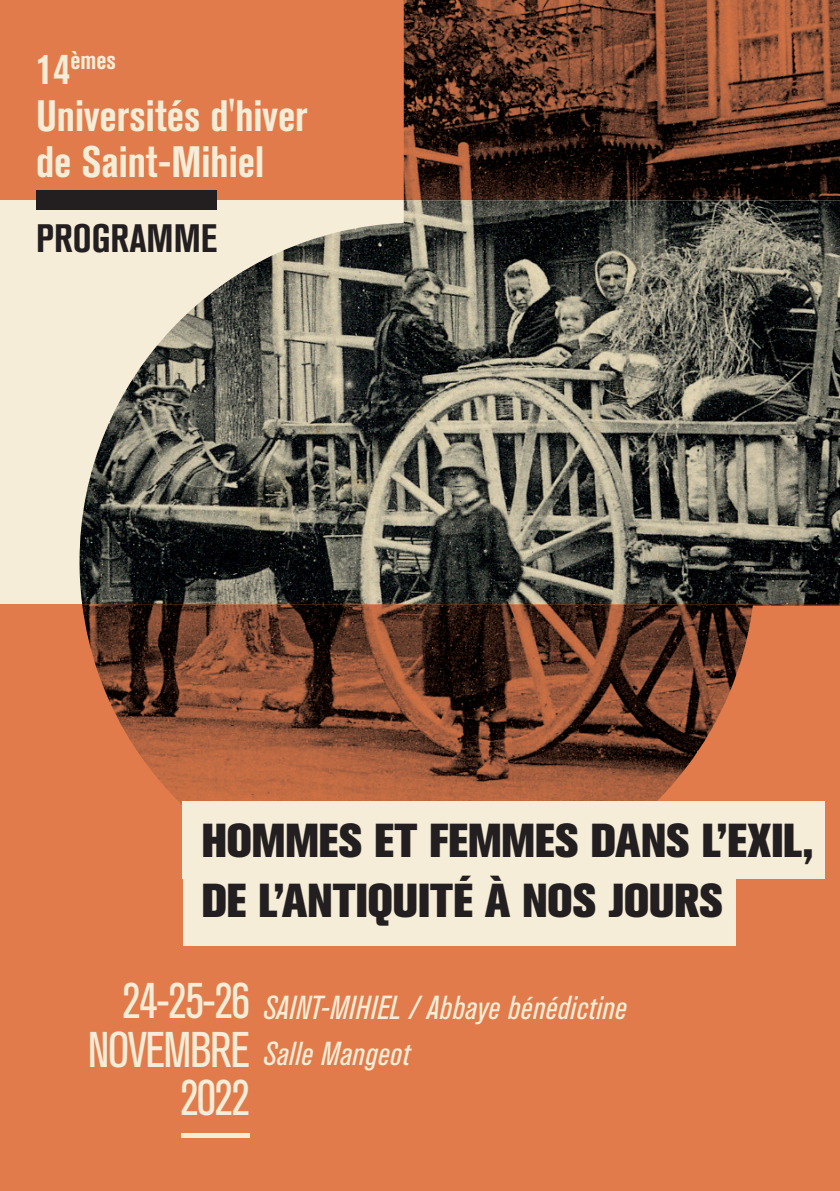
<style>
.page{position:relative;width:840px;height:1191px;background:#fff}
.page>*{position:absolute;margin:0;border:0;box-sizing:border-box;transform-origin:0 0}
.t1{font:condensed 49.6px/48.4px "Akzidenz Grotesk BQ";letter-spacing:-.03em;color:#f5edd7;text-align:right}
.t2{font:800 47.2px/60px "Akzidenz Grotesk BQ";color:#231f20;scale:.95 1}
.t3{font:700 condensed 43.6px/46.6px "Akzidenz Grotesk BQ";color:#f5edd7}
.t4{font:700 condensed 39.4px "Akzidenz Grotesk BQ";color:#231f20}
.t5{font:italic condensed 33px/46px "Akzidenz Grotesk BQ";letter-spacing:.02em;color:#f5edd7}
.t6{font:700 condensed 25.4px "Akzidenz Grotesk BQ";color:#f5edd7}
.s1{font-size:43.6px}
</style>
<div class="page">
<div style="left:0;top:0;width:839px;height:1191px;background:#e27b4b"></div>
<div style="left:0;top:200px;width:839px;height:404px;background:#f5edd7"></div>
<img style="left:82px;top:0;width:757px;height:889px">
<img style="left:79px;top:200px;width:760px;height:404px">
<div style="left:36px;top:191px;width:180px;height:19px;background:#231f20"></div>
<div style="left:182px;top:801px;width:642px;height:78px;background:#f5edd7"></div>
<div style="left:182px;top:868px;width:553px;height:78px;background:#f5edd7"></div>
<div style="left:181px;top:1133px;width:69px;height:5px;background:#f5edd7"></div>
<p class="t6" style="left:36px;top:46px;width:82px"><span class="s1">14</span>èmes</p>
<p class="t3" style="left:36px;top:92px;width:273px">Universités d'hiver de Saint-Mihiel</p>
<p class="t4" style="left:36px;top:215px;width:182px">PROGRAMME</p>
<p class="t2" style="left:201px;top:811px;width:645px">HOMMES ET FEMMES DANS L’EXIL,<br>DE L’ANTIQUITÉ À NOS JOURS</p>
<p class="t1" style="left:88px;top:977px;width:164px">24-25-26<br>NOVEMBRE<br>2022</p>
<p class="t5" style="left:264px;top:985px;width:363px">SAINT-MIHIEL / Abbaye bénédictine<br>Salle Mangeot</p>
</div>
